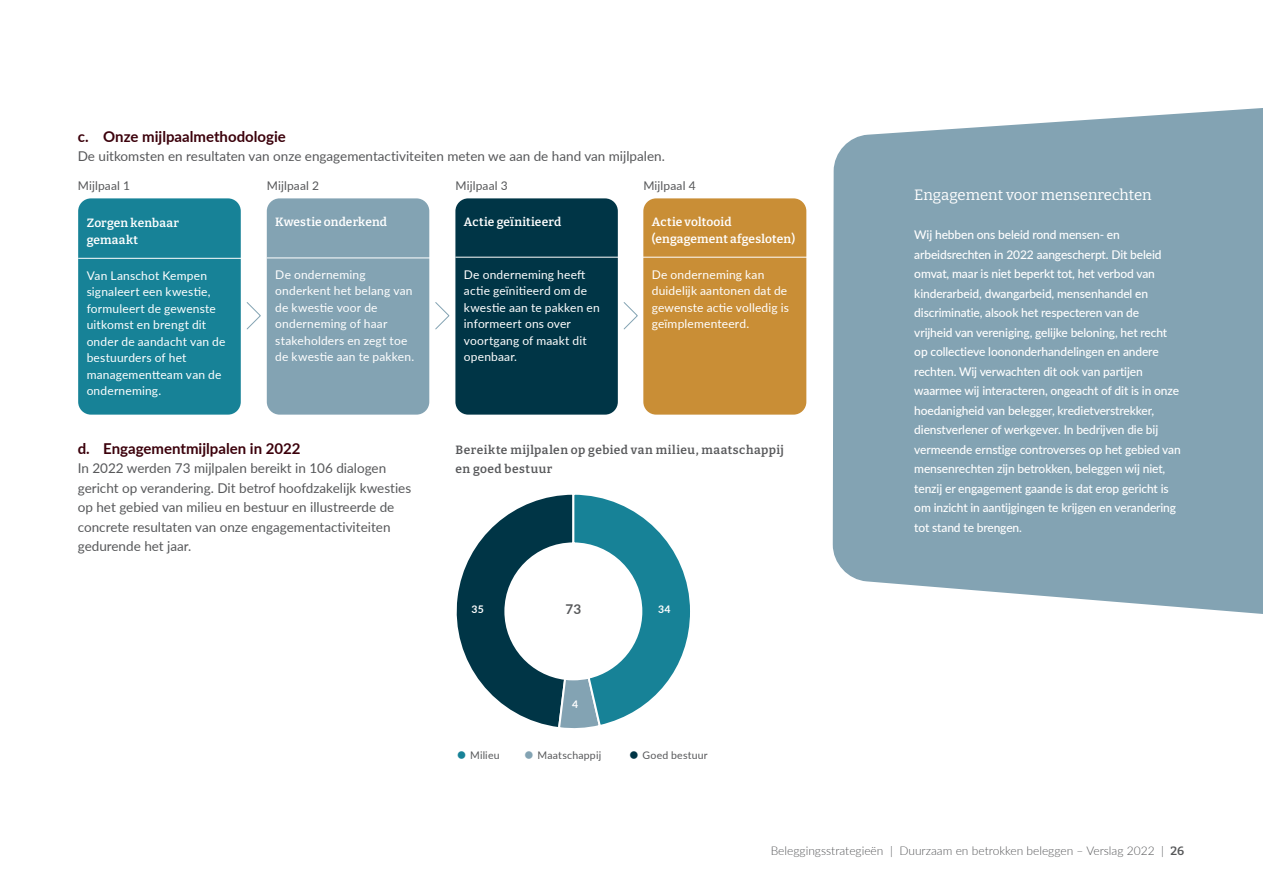
<style>
.page{position:relative;width:1263px;height:893px;background:#fff}
.page>*{position:absolute;margin:0;border:0;box-sizing:border-box;transform-origin:0 0}
.t1{font:700 15px "Lato";color:#3b000b}
.t2{font:15px "Bitter";color:#fff}
.t3{font:13.5px/19.5px "Lato";color:#57585a}
.t4{font:700 13.5px "Lato";color:#57585a}
.t5{font:500 12px/19.5px "Lato";letter-spacing:-.01em;color:#fff}
.t6{font:12px/16.5px "Lato";letter-spacing:.015em;color:#fff}
.t7{font:600 12px/16.5px "Bitter";letter-spacing:.015em;color:#fff}
.t8{font:300 12px "Lato";color:#57585a}
.t9{font:600 12px/19.5px "Bitter";letter-spacing:.04em;color:#57585a}
.t10{font:12px "Lato";letter-spacing:.01em;color:#57585a}
.t11{font:10.5px "Lato";letter-spacing:.02em;color:#57585a}
.t12{font:700 10.5px "Lato";color:#fff}
.s1{font-size:20.1px;color:#178297}
.s2{font-size:20.1px;color:#83a3b3}
.s3{font-size:20.1px;color:#003546}
.s4{font-family:"Bitter";font-weight:600}
</style>
<div class="page">
<svg style="left:833px;top:108px;width:430px;height:506px;background:#8ba9b8"></svg>
<div style="left:78px;top:198px;width:163px;height:217px;background:#178297;border-radius:13px"></div>
<div style="left:267px;top:198px;width:162px;height:217px;background:#83a3b3;border-radius:13px"></div>
<div style="left:455px;top:198px;width:163px;height:217px;background:#003546;border-radius:13px"></div>
<div style="left:643px;top:198px;width:163px;height:217px;background:#c98e36;border-radius:13px"></div>
<hr style="left:78px;top:258px;width:165px;height:1px;background:#fff">
<hr style="left:267px;top:258px;width:164px;height:1px;background:#fff">
<hr style="left:455px;top:257px;width:165px;height:1px;background:#fff">
<hr style="left:643px;top:257px;width:164px;height:1px;background:#fff">
<svg style="left:246px;top:302px;width:15px;height:28px"></svg>
<svg style="left:435px;top:302px;width:15px;height:28px"></svg>
<svg style="left:623px;top:302px;width:15px;height:28px"></svg>
<svg style="left:456px;top:494px;width:234px;height:235px"></svg>
<p class="t1" style="left:78px;top:125px;width:210px">c. Onze mijlpaalmethodologie</p>
<p class="t3" style="left:78px;top:146px;width:589px">De uitkomsten en resultaten van onze engagementactiviteiten meten we aan de hand van mijlpalen.</p>
<p class="t10" style="left:78px;top:177px;width:54px">Mijlpaal 1</p>
<p class="t10" style="left:267px;top:177px;width:54px">Mijlpaal 2</p>
<p class="t10" style="left:455px;top:177px;width:54px">Mijlpaal 3</p>
<p class="t10" style="left:643px;top:177px;width:54px">Mijlpaal 4</p>
<p class="t7" style="left:87px;top:214px;width:94px">Zorgen kenbaar gemaakt</p>
<p class="t6" style="left:87px;top:266px;width:140px">Van Lanschot Kempen signaleert een kwestie, formuleert de gewenste uitkomst en brengt dit onder de aandacht van de bestuurders of het managementteam van de onderneming.</p>
<p class="t7" style="left:275px;top:213px;width:113px">Kwestie onderkend</p>
<p class="t6" style="left:275px;top:265px;width:140px">De onderneming onderkent het belang van de kwestie voor de onderneming of haar stakeholders en zegt toe de kwestie aan te pakken.</p>
<p class="t1" style="left:78px;top:437px;width:224px">d. Engagementmijlpalen in 2022</p>
<p class="t3" style="left:78px;top:458px;width:335px">In 2022 werden 73 mijlpalen bereikt in 106 dialogen gericht op verandering. Dit betrof hoofdzakelijk kwesties op het gebied van milieu en bestuur en illustreerde de concrete resultaten van onze engagementactiviteiten gedurende het jaar.</p>
<p class="t7" style="left:464px;top:213px;width:99px">Actie geïnitieerd</p>
<p class="t6" style="left:464px;top:265px;width:137px">De onderneming heeft actie geïnitieerd om de kwestie aan te pakken en informeert ons over voortgang of maakt dit openbaar.</p>
<p class="t7" style="left:652px;top:213px;width:145px">Actie voltooid (engagement afgesloten)</p>
<p class="t6" style="left:652px;top:265px;width:139px">De onderneming kan duidelijk aantonen dat de gewenste actie volledig is geïmplementeerd.</p>
<p class="t9" style="left:455px;top:439px;width:330px">Bereikte mijlpalen op gebied van milieu, maatschappij en goed bestuur</p>
<p class="t12" style="left:472px;top:601px;width:14px">35</p>
<p class="t4" style="left:565px;top:599px;width:17px">73</p>
<p class="t12" style="left:658px;top:601px;width:14px">34</p>
<p class="t12" style="left:572px;top:696px;width:8px">4</p>
<p class="t11" style="left:456px;top:747px;width:147px"><span class="s1">•</span> Milieu <span class="s2">•</span> Maatschappij</p>
<p class="t11" style="left:628px;top:747px;width:81px"><span class="s3">•</span> Goed bestuur</p>
<p class="t2" style="left:914px;top:185px;width:239px">Engagement voor mensenrechten</p>
<p class="t5" style="left:914px;top:224px;width:268px">Wij hebben ons beleid rond mensen- en arbeidsrechten in 2022 aangescherpt. Dit beleid omvat, maar is niet beperkt tot, het verbod van kinderarbeid, dwangarbeid, mensenhandel en discriminatie, alsook het respecteren van de<br>vrijheid van vereniging, gelijke beloning, het recht op collectieve loononderhandelingen en andere rechten. Wij verwachten dit ook van partijen waarmee wij interacteren, ongeacht of dit is in onze hoedanigheid van belegger, kredietverstrekker, dienstverlener of werkgever. In bedrijven die bij vermeende ernstige controverses op het gebied van mensenrechten zijn betrokken, beleggen wij niet, tenzij er engagement gaande is dat erop gericht is om inzicht in aantijgingen te krijgen en verandering tot stand te brengen.</p>
<p class="t8" style="left:771px;top:842px;width:415px">Beleggingsstrategieën | Duurzaam en betrokken beleggen – Verslag 2022 | <span class="s4">26</span></p>
</div>
